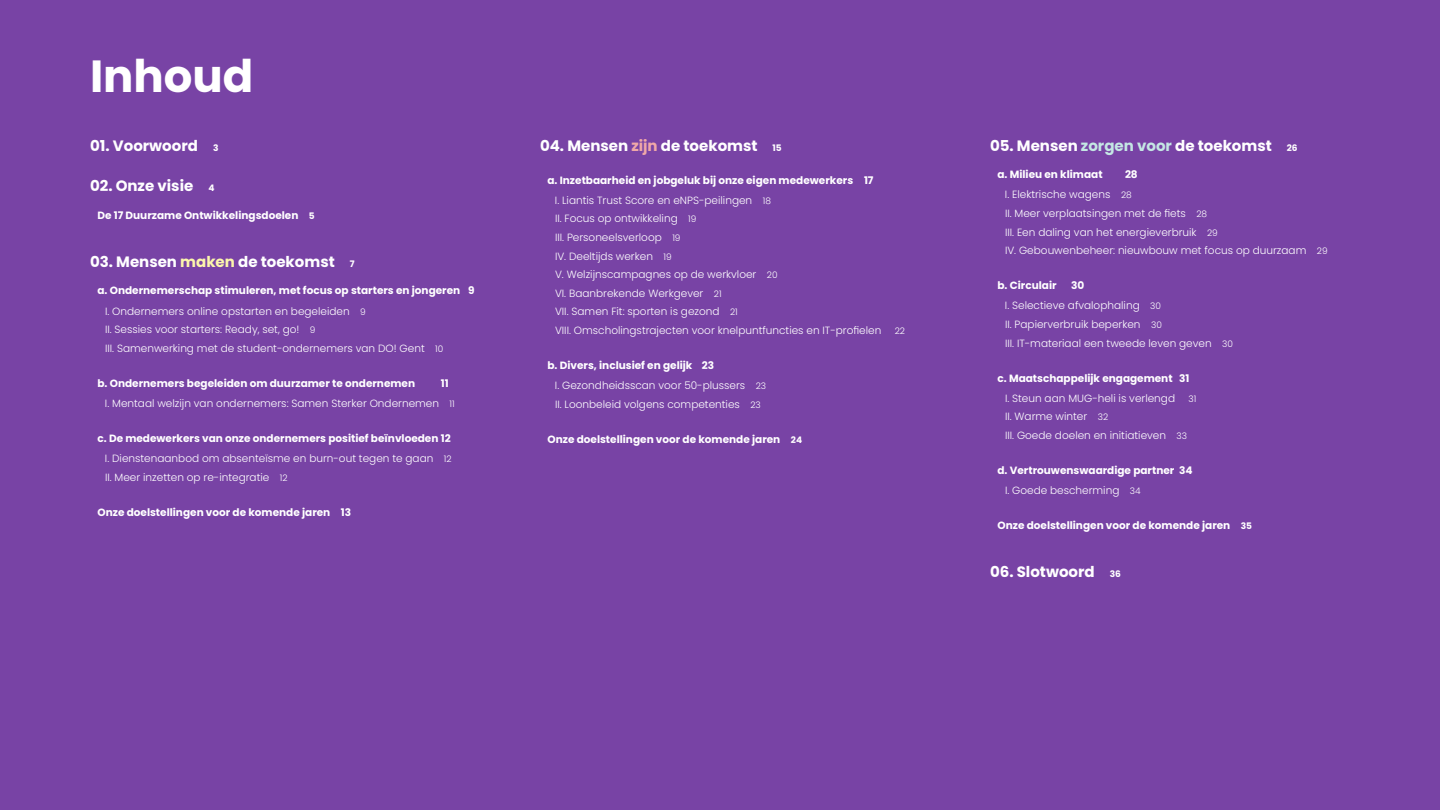
<style>
.page{position:relative;width:1440px;height:810px;background:#7843a5}
.page>*{position:absolute;margin:0;border:0;box-sizing:border-box;transform-origin:0 0}
.t1{font:700 45px "Poppins";color:#fff}
.t2{font:700 15px "Poppins";color:#fff}
.t3{font:300 10.5px/18.6px "Poppins";color:#fff}
.t4{font:700 10.5px/20.1px "Poppins";color:#fff}
.t5{font:300 9px "Poppins";color:#fff}
.s1{font-size:9px}
.s2{color:#fcf6ac}
.s3{font-weight:300}
.s4{font-weight:300;font-size:9px}
.s5{font-weight:700}
.s6{color:#f0a8a8}
.s7{color:#c4e7e4}
</style>
<div class="page">
<h1 class="t1" style="left:90px;top:50px;width:165px">Inhoud</h1>
<h2 class="t2" style="left:90px;top:137px;width:130px">01. Voorwoord <span class="s1">3</span></h2>
<h2 class="t2" style="left:90px;top:177px;width:126px">02. Onze visie <span class="s1">4</span></h2>
<p class="t4" style="left:98px;top:205px;width:219px">De 17 Duurzame Ontwikkelingsdoelen <span class="s1">5</span></p>
<h2 class="t2" style="left:90px;top:253px;width:266px">03. Mensen <span class="s2">maken</span> de toekomst <span class="s1">7</span></h2>
<p class="t4" style="left:105px;top:281px;width:371px;text-indent:-8px">a. Ondernemerschap stimuleren, met focus op starters en jongeren 9<br><span class="s3">I. Ondernemers online opstarten en begeleiden</span> <span class="s4">9</span></p>
<p class="t3" style="left:105px;top:320px;width:340px">II. Sessies voor starters: Ready, set, go! <span class="s1">9<br></span>III. Samenwerking met de student-ondernemers van DO! Gent <span class="s1">10</span></p>
<p class="t4" style="left:98px;top:373px;width:319px">b. Ondernemers begeleiden om duurzamer te ondernemen</p>
<p class="t3" style="left:105px;top:373px;width:351px;line-height:20.1px;text-indent:336px"><span class="s5">11<br></span>I. Mentaal welzijn van ondernemers: Samen Sterker Ondernemen <span class="s1">11</span></p>
<p class="t4" style="left:98px;top:428px;width:356px;text-align:right">c. De medewerkers van onze ondernemers positief beïnvloeden 12<br><span class="s3">I. Dienstenaanbod om absenteïsme en burn-out tegen te gaan</span> <span class="s4">12</span></p>
<p class="t3" style="left:105px;top:468px;width:184px">II. Meer inzetten op re-integratie <span class="s1">12</span></p>
<p class="t4" style="left:98px;top:502px;width:255px">Onze doelstellingen voor de komende jaren 13</p>
<h2 class="t2" style="left:540px;top:137px;width:243px">04. Mensen <span class="s6">zijn</span> de toekomst <span class="s1">15</span></h2>
<p class="t4" style="left:555px;top:170px;width:320px;text-indent:-7px">a. Inzetbaarheid en jobgeluk bij onze eigen medewerkers 17<br><span class="s3">I. Liantis Trust Score en eNPS-peilingen</span> <span class="s4">18</span></p>
<p class="t3" style="left:555px;top:210px;width:328px">II. Focus op ontwikkeling <span class="s1">19<br></span>III. Personeelsverloop <span class="s1">19<br></span>IV. Deeltijds werken <span class="s1">19<br></span>V. Welzijnscampagnes op de werkvloer <span class="s1">20<br></span>VI. Baanbrekende Werkgever <span class="s1">21<br></span>VII. Samen Fit: sporten is gezond <span class="s1">21<br></span>VIII. Omscholingstrajecten voor knelpuntfuncties en IT-profielen</p>
<p class="t3" style="left:555px;top:355px;width:213px;line-height:20.1px;text-indent:-7px"><span class="s5">b. Divers, inclusief en gelijk 23<br></span>I. Gezondheidsscan voor 50-plussers <span class="s1">23</span></p>
<p class="t3" style="left:555px;top:395px;width:207px">II. Loonbeleid volgens competenties <span class="s1">23</span></p>
<p class="t4" style="left:548px;top:429px;width:256px">Onze doelstellingen voor de komende jaren <span class="s1">24</span></p>
<p class="t5" style="left:895px;top:326px;width:12px">22</p>
<h2 class="t2" style="left:990px;top:137px;width:309px">05. Mensen <span class="s7">zorgen voor</span> de toekomst <span class="s1">26</span></h2>
<p class="t4" style="left:998px;top:165px;width:107px">a. Milieu en klimaat</p>
<p class="t3" style="left:1005px;top:165px;width:134px;line-height:20.1px;text-indent:120px"><span class="s5">28<br></span>I. Elektrische wagens <span class="s1">28</span></p>
<p class="t3" style="left:1005px;top:204px;width:324px">II. Meer verplaatsingen met de fiets <span class="s1">28<br></span>III. Een daling van het energieverbruik <span class="s1">29<br></span>IV. Gebouwenbeheer: nieuwbouw met focus op duurzaam <span class="s1">29</span></p>
<p class="t4" style="left:998px;top:276px;width:61px">b. Circulair</p>
<p class="t3" style="left:1005px;top:276px;width:158px;line-height:20.1px;text-indent:66px"><span class="s5">30<br></span>I. Selectieve afvalophaling <span class="s1">30</span></p>
<p class="t3" style="left:1005px;top:315px;width:230px">II. Papierverbruik beperken <span class="s1">30<br></span>III. IT-materiaal een tweede leven geven <span class="s1">30</span></p>
<p class="t4" style="left:998px;top:368px;width:193px">c. Maatschappelijk engagement 31</p>
<p class="t3" style="left:1005px;top:389px;width:172px">I. Steun aan MUG-heli is verlengd</p>
<p class="t5" style="left:1188px;top:393px;width:9px">31</p>
<p class="t3" style="left:1005px;top:408px;width:184px">II. Warme winter <span class="s1">32<br></span>III. Goede doelen en initiatieven <span class="s1">33</span></p>
<p class="t4" style="left:1005px;top:460px;width:189px;text-indent:-8px">d. Vertrouwenswaardige partner 34<br><span class="s3">I. Goede bescherming</span> <span class="s4">34</span></p>
<p class="t4" style="left:998px;top:516px;width:256px">Onze doelstellingen voor de komende jaren <span class="s1">35</span></p>
<h2 class="t2" style="left:990px;top:563px;width:132px">06. Slotwoord <span class="s1">36</span></h2>
</div>
